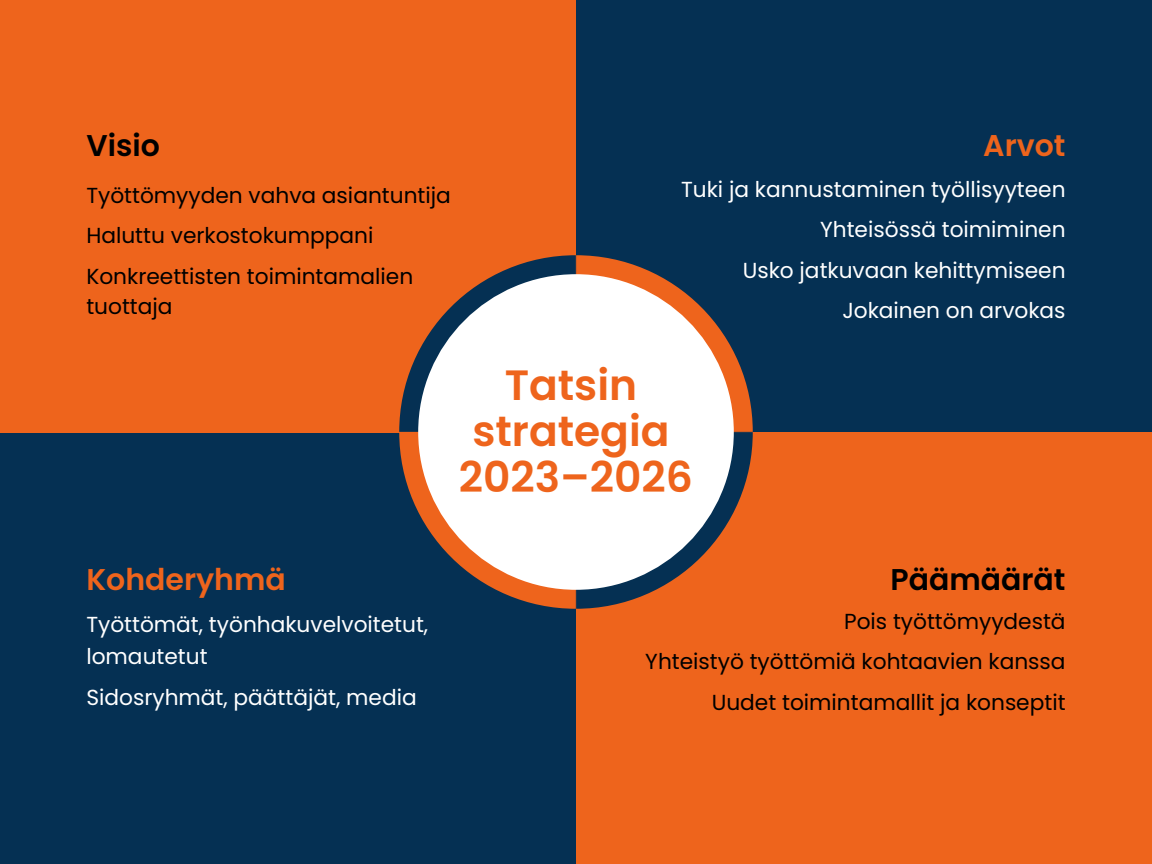
<style>
.page{position:relative;width:1152px;height:864px;background:#053053}
.page>*{position:absolute;margin:0;border:0;box-sizing:border-box;transform-origin:0 0}
.t1{font:600 42.3px/46.2px "Poppins";color:#ee641c;text-align:center}
.t2{font:600 30px "Poppins";color:#ee641c}
.t3{font:600 30px "Poppins";color:#000}
.t4{font:21.75px/40.5px "Poppins";color:#000}
.t5{font:21.75px/40.5px "Poppins";color:#fff;text-align:right}
</style>
<div class="page">
<div style="left:0;top:0;width:575px;height:432px;background:#ee641c"></div>
<div style="left:576px;top:432px;width:575px;height:432px;background:#ee641c"></div>
<svg style="left:399px;top:255px;width:354px;height:354px"></svg>
<div style="left:418px;top:274px;width:316px;height:316px;background:#fff;border-radius:50%"></div>
<h2 class="t3" style="left:86px;top:124px;width:75px">Visio</h2>
<p class="t4" style="left:86px;top:175px;width:366px">Työttömyyden vahva asiantuntija<br>Haluttu verkostokumppani<br>Konkreettisten toimintamalien</p>
<p class="t4" style="left:86px;top:286px;width:88px">tuottaja</p>
<h2 class="t2" style="left:983px;top:124px;width:84px">Arvot</h2>
<p class="t5" style="left:681px;top:169px;width:386px">Tuki ja kannustaminen työllisyyteen<br>Yhteisössä toimiminen<br>Usko jatkuvaan kehittymiseen<br>Jokainen on arvokas</p>
<h1 class="t1" style="left:459px;top:362px;width:236px">Tatsin strategia<br>2023–2026</h1>
<h2 class="t2" style="left:86px;top:558px;width:201px">Kohderyhmä</h2>
<p class="t5" style="left:86px;top:609px;width:343px;line-height:31.5px;text-align:left">Työttömät, työnhakuvelvoitetut, lomautetut</p>
<p class="t5" style="left:86px;top:677px;width:332px">Sidosryhmät, päättäjät, media</p>
<h2 class="t3" style="left:891px;top:558px;width:177px">Päämäärät</h2>
<p class="t4" style="left:645px;top:601px;width:422px;text-align:right">Pois työttömyydestä<br>Yhteistyö työttömiä kohtaavien kanssa<br>Uudet toimintamallit ja konseptit</p>
</div>
